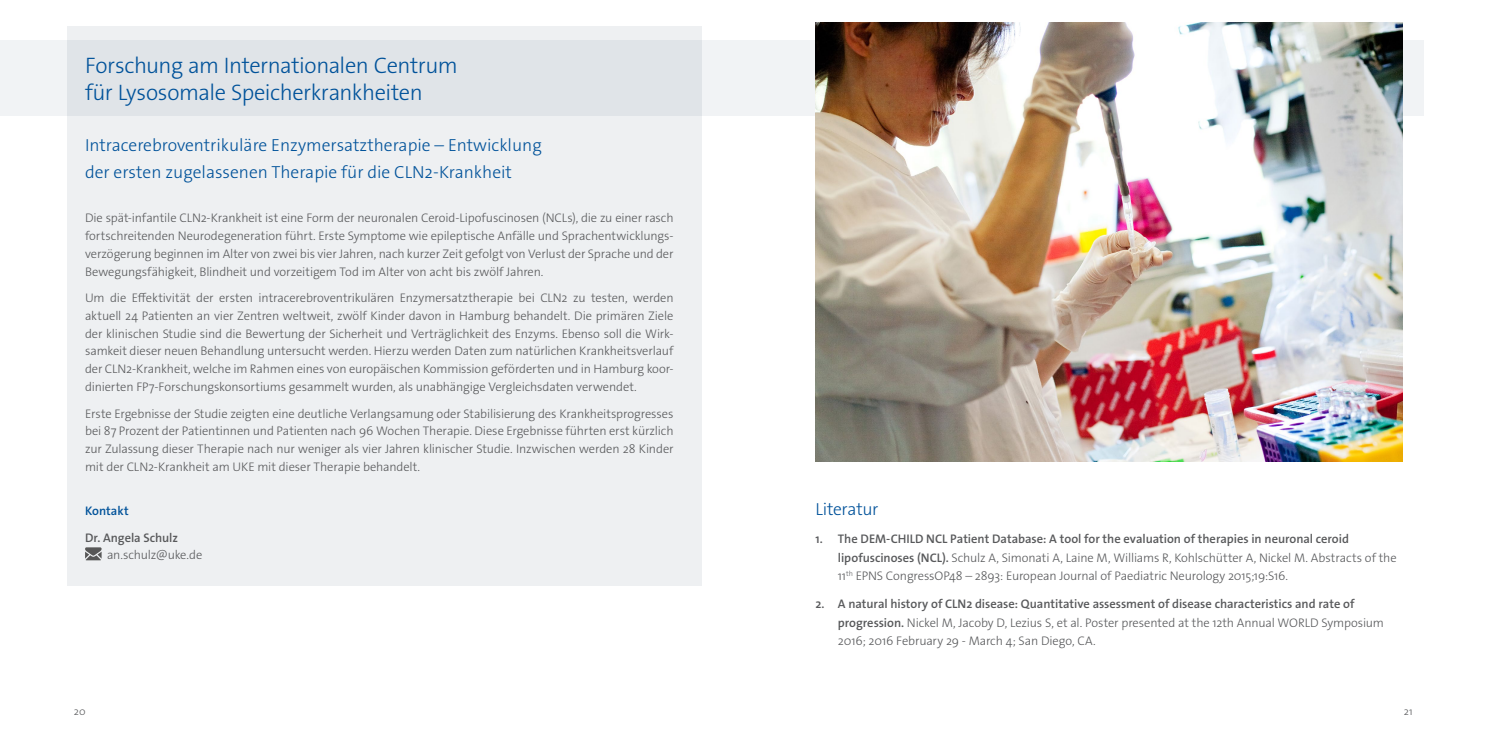
<style>
.page{position:relative;width:1489px;height:745px;background:#fff}
.page>*{position:absolute;margin:0;border:0;box-sizing:border-box;transform-origin:0 0}
.t1{font:300 22.5px/26.2px "The Sans Os F";letter-spacing:-.02em;color:#00529a}
.t2{font:300 17.5px/26.6px "The Sans Os F";color:#00529a}
.t3{font:300 17.5px "The Sans Os F";letter-spacing:-.02em;color:#00529a}
.t4{font:300 12.5px/17.8px "The Sans Os F";letter-spacing:-.01em;color:#58595b;text-align:justify}
.t5{font:600 12.5px "The Sans Os F";letter-spacing:-.005em;color:#58595b}
.t6{font:600 12.5px "The Sans Os F";color:#00529a}
.t7{font:300 10.62px "The Sans Os F";color:#58595b}
.s1{font-weight:600}
</style>
<div class="page">
<div style="left:67px;top:26px;width:635px;height:559px;background:#eef0f2"></div>
<div style="left:0;top:41px;width:1423px;height:75px;background:linear-gradient(to bottom,#e3e7ea,#e4e7eb)"></div>
<svg style="left:85px;top:547px;width:17px;height:13px"></svg>
<img style="left:815px;top:23px;width:587px;height:438px">
<h1 class="t1" style="left:85px;top:53px;width:374px">Forschung am Internationalen Centrum für Lysosomale Speicherkrankheiten</h1>
<h2 class="t2" style="left:85px;top:132px;width:458px">Intracerebroventrikuläre Enzymersatztherapie – Entwicklung der ersten zugelassenen Therapie für die CLN2-Krankheit</h2>
<p class="t4" style="left:85px;top:209px;width:590px">Die spät-infantile CLN2-Krankheit ist eine Form der neuronalen Ceroid-Lipofuscinosen (NCLs), die zu einer rasch fortschreitenden Neurodegeneration führt. Erste Symptome wie epileptische Anfälle und Sprachentwicklungs&shy;verzögerung beginnen im Alter von zwei bis vier Jahren, nach kurzer Zeit gefolgt von Verlust der Sprache und der Bewegungsfähigkeit, Blindheit und vorzeitigem Tod im Alter von acht bis zwölf Jahren.</p>
<p class="t4" style="left:85px;top:289px;width:590px">Um die Effektivität der ersten intracerebroventrikulären Enzymersatztherapie bei CLN2 zu testen, werden aktuell 24 Patienten an vier Zentren weltweit, zwölf Kinder davon in Hamburg behandelt. Die primären Ziele der klinischen Studie sind die Bewertung der Sicherheit und Verträglichkeit des Enzyms. Ebenso soll die Wirk&shy;samkeit dieser neuen Behandlung untersucht werden. Hierzu werden Daten zum natürlichen Krankheitsverlauf der CLN2-Krankheit, welche im Rahmen eines von europäischen Kommission geförderten und in Hamburg koor&shy;dinierten FP7-Forschungskonsortiums gesammelt wurden, als unabhängige Vergleichsdaten verwendet.</p>
<p class="t4" style="left:85px;top:404px;width:590px">Erste Ergebnisse der Studie zeigten eine deutliche Verlangsamung oder Stabilisierung des Krankheitsprogresses bei 87 Prozent der Patientinnen und Patienten nach 96 Wochen Therapie. Diese Ergebnisse führten erst kürzlich zur Zulassung dieser Therapie nach nur weniger als vier Jahren klinischer Studie. Inzwischen werden 28 Kinder mit der CLN2-Krankheit am UKE mit dieser Therapie behandelt.</p>
<p class="t6" style="left:85px;top:502px;width:45px">Kontakt</p>
<p class="t5" style="left:85px;top:529px;width:94px">Dr. Angela Schulz</p>
<p class="t4" style="left:107px;top:546px;width:97px">an.schulz@uke.de</p>
<h2 class="t3" style="left:815px;top:497px;width:64px">Literatur</h2>
<p class="t4" style="left:837px;top:529px;width:560px;line-height:18.8px;text-align:left;text-indent:-22px"><span class="s1">1. The DEM-CHILD NCL Patient Database: A tool for the evaluation of therapies in neuronal ceroid lipofuscinoses (NCL).</span> Schulz A, Simonati A, Laine M, Williams R, Kohlschütter A, Nickel M. Abstracts of the<br>11<sup>th</sup> EPNS CongressOP48 – 2893: European Journal of Paediatric Neurology 2015;19:S16.</p>
<p class="t4" style="left:837px;top:594px;width:547px;line-height:18.8px;text-align:left;text-indent:-22px"><span class="s1">2. A natural history of CLN2 disease: Quantitative assessment of disease characteristics and rate of progression.</span> Nickel M, Jacoby D, Lezius S, et al. Poster presented at the 12th Annual WORLD Symposium<br>2016; 2016 February 29 - March 4; San Diego, CA.</p>
<p class="t7" style="left:74px;top:704px;width:13px">20</p>
<p class="t7" style="left:1403px;top:704px;width:10px">21</p>
</div>
